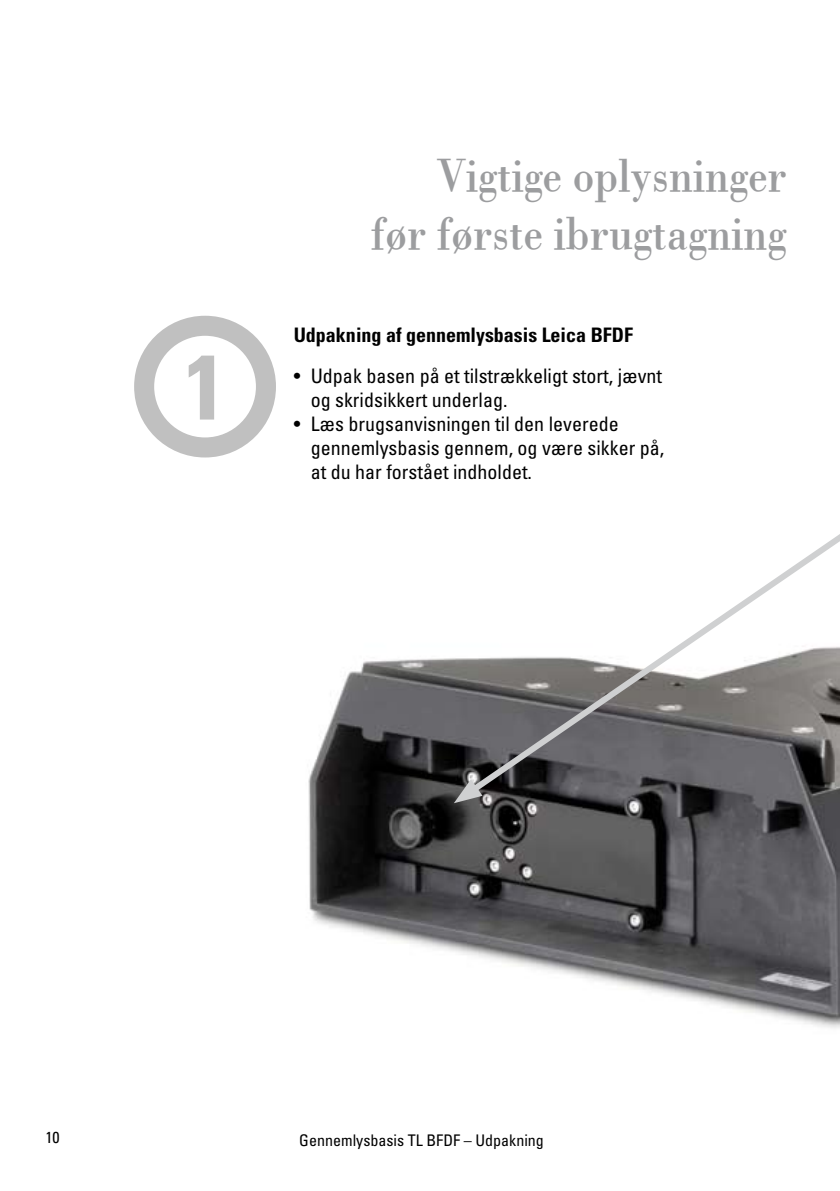
<style>
.page{position:relative;width:840px;height:1191px;background:#fff}
.page>*{position:absolute;margin:0;border:0;box-sizing:border-box;transform-origin:0 0}
.t1{font:48px/57.6px "Leicana";color:#9c9d9f;text-align:right}
.t2{font:condensed 20px/24px "Univers LT Std";color:#000}
.t3{font:700 condensed 20px "Univers LT Std";color:#000}
.t4{font:condensed 16px "Univers LT Std";color:#000}
</style>
<div class="page">
<img style="left:308px;top:658px;width:531px;height:370px">
<svg style="left:144px;top:326px;width:122px;height:121px"></svg>
<div style="left:134px;top:316px;width:142px;height:141px;border:20px solid #000;border-radius:50%"></div>
<svg style="left:188px;top:355px;width:26px;height:64px"></svg>
<svg style="left:459px;top:535px;width:380px;height:267px"></svg>
<svg style="left:453px;top:779px;width:29px;height:24px"></svg>
<h1 class="t1" style="left:371px;top:145px;width:417px">Vigtige oplysninger før første ibrugtagning</h1>
<p class="t3" style="left:293px;top:322px;width:340px">Udpakning af gennemlysbasis Leica BFDF</p>
<p class="t2" style="left:310px;top:363px;width:355px">Udpak basen på et tilstrækkeligt stort, jævnt og skridsikkert underlag.<br>Læs brugsanvisningen til den leverede gennemlysbasis gennem, og være sikker på, at du har forstået indholdet.</p>
<p class="t2" style="left:293px;top:363px;width:8px">•</p>
<p class="t2" style="left:293px;top:411px;width:8px">•</p>
<p class="t4" style="left:45px;top:1126px;width:16px">10</p>
<p class="t4" style="left:299px;top:1129px;width:246px">Gennemlysbasis TL BFDF – Udpakning</p>
</div>
